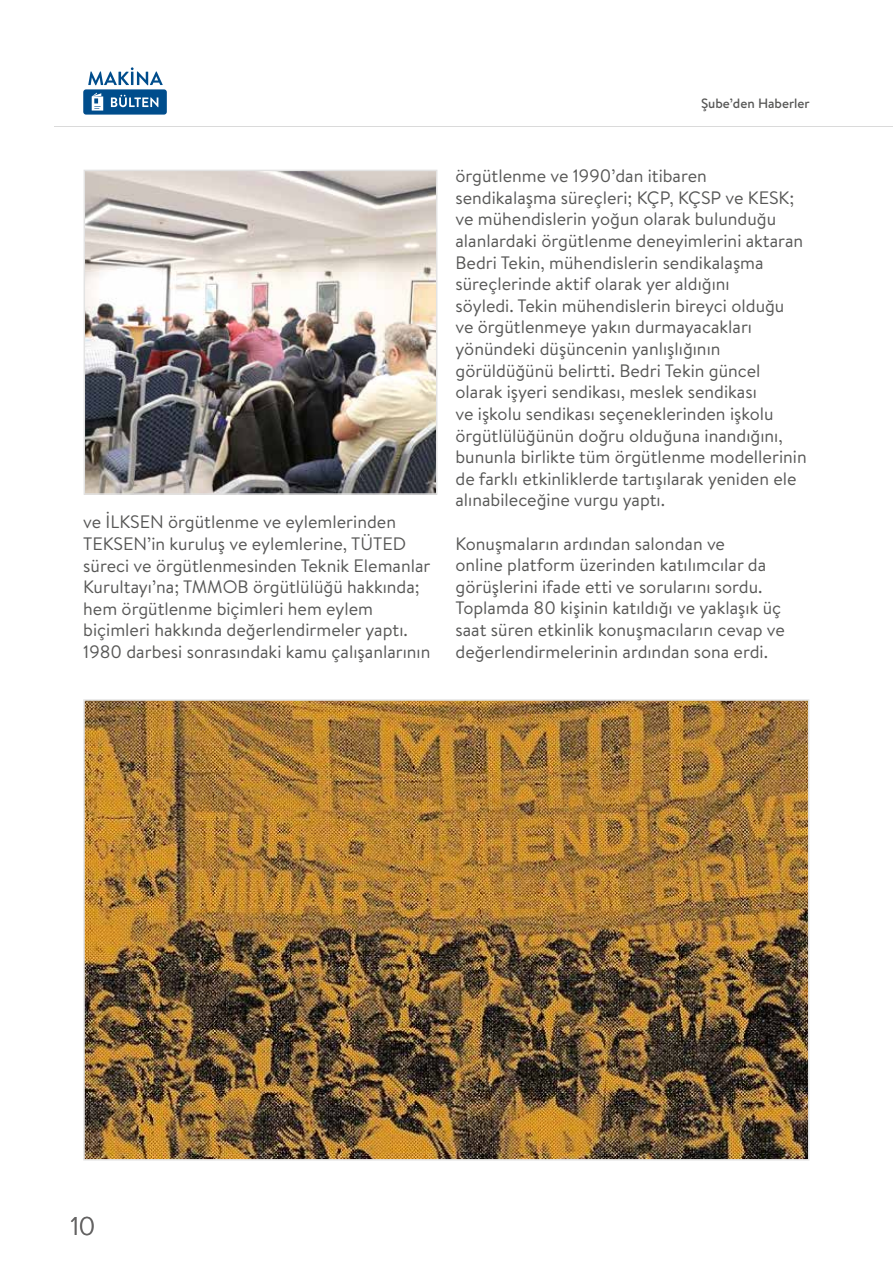
<style>
.page{position:relative;width:893px;height:1263px;background:#fff}
.page>*{position:absolute;margin:0;border:0;box-sizing:border-box;transform-origin:0 0}
.t1{font:300 27px "Proxima Nova A";color:#646363}
.t2{font:18px/21.6px "Brandon Text";color:#575756}
.t3{font:500 13.5px "Brandon Text";color:#575756}
</style>
<div class="page">
<hr style="left:892px;top:626px;width:1px;height:637px;background:#f1b203">
<div style="left:84px;top:89px;width:83px;height:26px;background:#004d8c;border-radius:3px"></div>
<svg style="left:88px;top:68px;width:75px;height:17px"></svg>
<svg style="left:111px;top:95px;width:47px;height:12px"></svg>
<svg style="left:92px;top:93px;width:11px;height:18px"></svg>
<hr style="left:54px;top:126px;width:839px;height:1px;background:#dadada">
<img style="left:86px;top:702px;width:720px;height:455px">
<div style="left:83px;top:699px;width:726px;height:461px;border:2px solid #e3e3e3"></div>
<img style="left:87px;top:173px;width:347px;height:319px">
<div style="left:84px;top:170px;width:353px;height:325px;border:2px solid #e3e3e3"></div>
<p class="t2" style="left:83px;top:511px;width:349px">ve İLKSEN örgütlenme ve eylemlerinden TEKSEN’in kuruluş ve eylemlerine, TÜTED süreci ve örgütlenmesinden Teknik Elemanlar Kurultayı’na; TMMOB örgütlülüğü hakkında; hem örgütlenme biçimleri hem eylem biçimleri hakkında değerlendirmeler yaptı.<br>1980 darbesi sonrasındaki kamu çalışanlarının</p>
<p class="t3" style="left:701px;top:94px;width:110px">Şube’den Haberler</p>
<p class="t2" style="left:455px;top:165px;width:353px">örgütlenme ve 1990’dan itibaren sendikalaşma süreçleri; KÇP, KÇSP ve KESK; ve mühendislerin yoğun olarak bulunduğu alanlardaki örgütlenme deneyimlerini aktaran Bedri Tekin, mühendislerin sendikalaşma süreçlerinde aktif olarak yer aldığını<br>söyledi. Tekin mühendislerin bireyci olduğu ve örgütlenmeye yakın durmayacakları yönündeki düşüncenin yanlışlığının görüldüğünü belirtti. Bedri Tekin güncel olarak işyeri sendikası, meslek sendikası<br>ve işkolu sendikası seçeneklerinden işkolu örgütlülüğünün doğru olduğuna inandığını, bununla birlikte tüm örgütlenme modellerinin de farklı etkinliklerde tartışılarak yeniden ele alınabileceğine vurgu yaptı.</p>
<p class="t2" style="left:455px;top:532px;width:331px">Konuşmaların ardından salondan ve<br>online platform üzerinden katılımcılar da görüşlerini ifade etti ve sorularını sordu.<br>Toplamda 80 kişinin katıldığı ve yaklaşık üç saat süren etkinlik konuşmacıların cevap ve değerlendirmelerinin ardından sona erdi.</p>
<h1 class="t1" style="left:71px;top:1211px;width:26px">10</h1>
</div>
